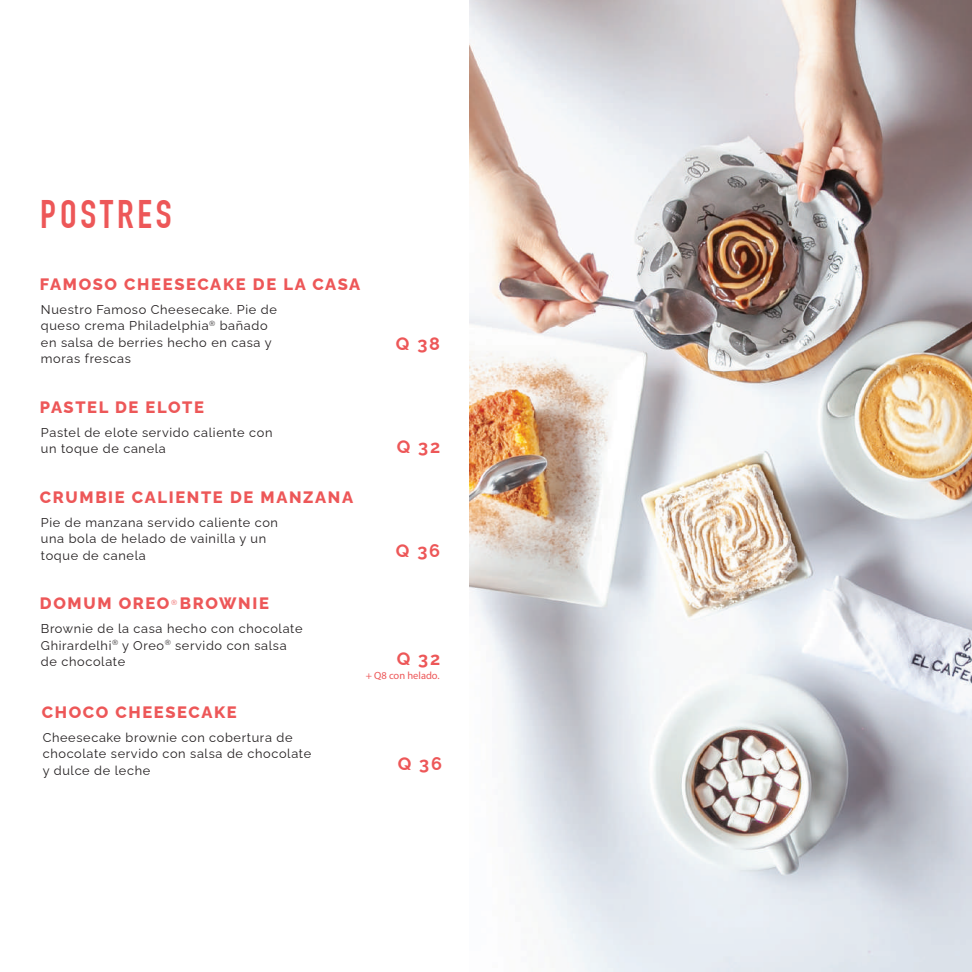
<style>
.page{position:relative;width:972px;height:972px;background:#fff}
.page>*{position:absolute;margin:0;border:0;box-sizing:border-box;transform-origin:0 0}
.t1{font:700 39px "DIN Condensed";letter-spacing:.1em;color:#ed5758}
.t2{font:700 18px "Raleway";letter-spacing:.1em;color:#ed5758}
.t3{font:800 16.5px "Raleway";letter-spacing:.1em;color:#ed5758}
.t4{font:12.75px/16.5px "Raleway";letter-spacing:.05em;color:#231f20}
.t5{font:10.5px "Myriad Pro";color:#ed5758}
</style>
<div class="page">
<img style="left:470px;top:0;width:502px;height:972px">
<h1 class="t1" style="left:40px;top:191px;width:133px">POSTRES</h1>
<p class="t3" style="left:40px;top:271px;width:322px">FAMOSO CHEESECAKE DE LA CASA</p>
<p class="t4" style="left:41px;top:299px;width:237px">Nuestro Famoso Cheesecake. Pie de queso crema Philadelphia<sup>®</sup> bañado en salsa de berries hecho en casa y moras frescas</p>
<p class="t3" style="left:40px;top:394px;width:166px">PASTEL DE ELOTE</p>
<p class="t4" style="left:41px;top:422px;width:233px">Pastel de elote servido caliente con un toque de canela</p>
<p class="t3" style="left:40px;top:484px;width:315px">CRUMBIE CALIENTE DE MANZANA</p>
<p class="t4" style="left:41px;top:512px;width:239px">Pie de manzana servido caliente con una bola de helado de vainilla y un toque de canela</p>
<h2 class="t2" style="left:396px;top:329px;width:46px">Q 38</h2>
<h2 class="t2" style="left:397px;top:433px;width:45px">Q 32</h2>
<h2 class="t2" style="left:396px;top:536px;width:46px">Q 36</h2>
<p class="t3" style="left:40px;top:590px;width:231px">DOMUM OREO <sup>®</sup> BROWNIE</p>
<p class="t4" style="left:41px;top:619px;width:263px">Brownie de la casa hecho con chocolate<br>Ghirardelhi<sup>®</sup> y Oreo<sup>®</sup> servido con salsa de chocolate</p>
<p class="t3" style="left:42px;top:699px;width:197px">CHOCO CHEESECAKE</p>
<p class="t4" style="left:43px;top:727px;width:270px">Cheesecake brownie con cobertura de chocolate servido con salsa de chocolate y dulce de leche</p>
<h2 class="t2" style="left:397px;top:644px;width:45px">Q 32</h2>
<p class="t5" style="left:366px;top:669px;width:75px">+ Q8 con helado.</p>
<h2 class="t2" style="left:398px;top:749px;width:46px">Q 36</h2>
</div>
